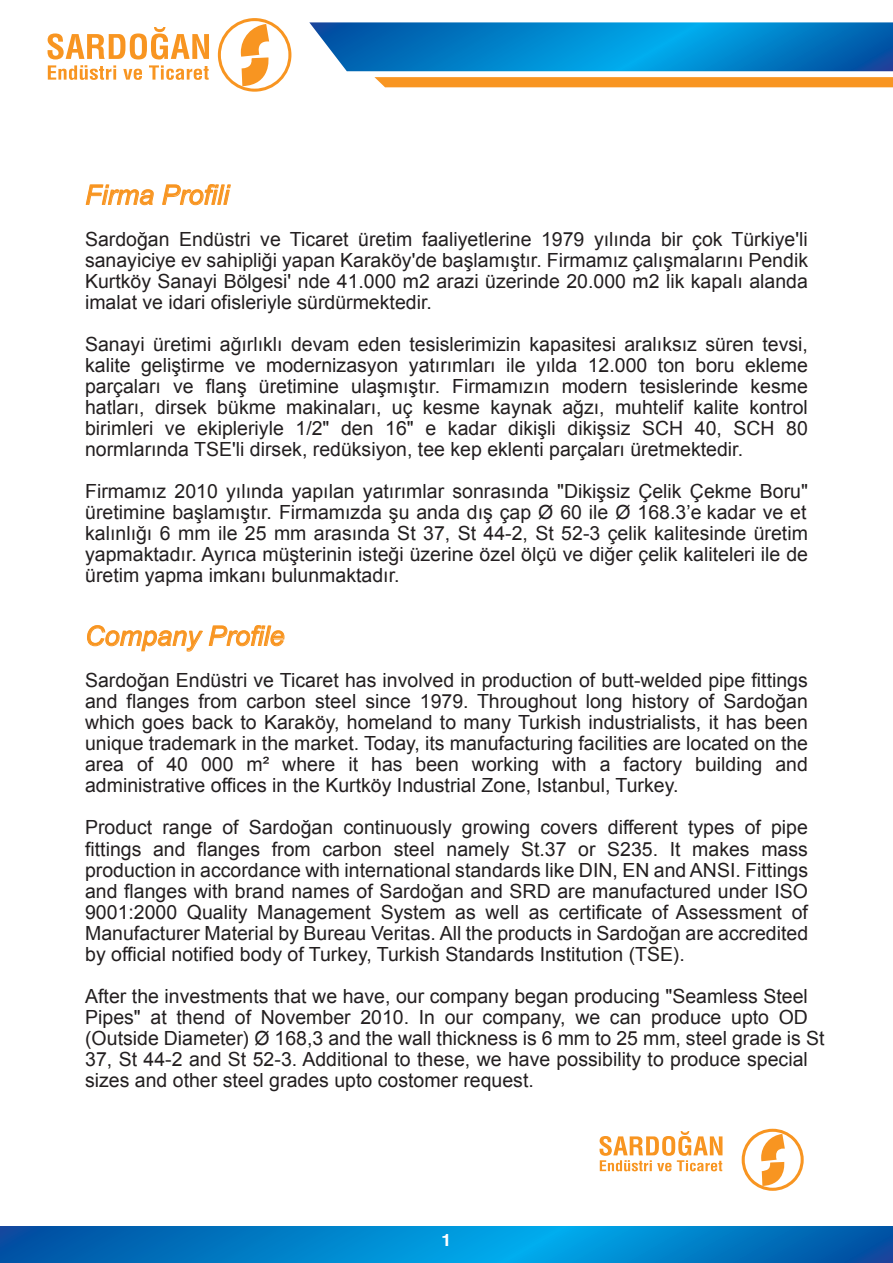
<style>
.page{position:relative;width:893px;height:1263px;background:#fff}
.page>*{position:absolute;margin:0;border:0;box-sizing:border-box;transform-origin:0 0}
.t1{font:italic 27px "Arial";color:#f89521}
.t2{font:19.5px/21px "Arial";color:#231f20;text-align:justify}
.t3{font:700 17.4px "Swiss 721 BT";color:#fff;scale:1.05 1}
</style>
<div class="page">
<svg style="left:86px;top:185px;width:68px;height:20px"></svg>
<svg style="left:162px;top:184px;width:69px;height:21px"></svg>
<svg style="left:87px;top:625px;width:116px;height:26px"></svg>
<svg style="left:209px;top:625px;width:75px;height:21px"></svg>
<svg style="left:600px;top:1131px;width:122px;height:40px"></svg>
<svg style="left:741px;top:1128px;width:63px;height:63px"></svg>
<svg style="left:218px;top:18px;width:73px;height:74px"></svg>
<svg style="left:48px;top:27px;width:161px;height:53px"></svg>
<svg style="left:374px;top:77px;width:519px;height:10px;background:#f89726"></svg>
<svg style="left:309px;top:22px;width:584px;height:49px;background:#0a84c9"></svg>
<svg style="left:0;top:1227px;width:893px;height:36px;background:#007cc5"></svg>
<h1 class="t1" style="left:85px;top:177px;width:145px">Firma Profili</h1>
<p class="t2" style="left:85px;top:229px;width:724px">Sardoğan Endüstri ve Ticaret üretim faaliyetlerine 1979 yılında bir çok Türkiye'li sanayiciye ev sahipliği yapan Karaköy'de başlamıştır. Firmamız çalışmalarını Pendik Kurtköy Sanayi Bölgesi' nde 41.000 m2 arazi üzerinde 20.000 m2 lik kapalı alanda imalat ve idari ofisleriyle sürdürmektedir.</p>
<p class="t2" style="left:85px;top:334px;width:724px">Sanayi üretimi ağırlıklı devam eden tesislerimizin kapasitesi aralıksız süren tevsi, kalite geliştirme ve modernizasyon yatırımları ile yılda 12.000 ton boru ekleme parçaları ve flanş üretimine ulaşmıştır. Firmamızın modern tesislerinde kesme hatları, dirsek bükme makinaları, uç kesme kaynak ağzı, muhtelif kalite kontrol birimleri ve ekipleriyle 1/2" den 16" e kadar dikişli dikişsiz SCH 40, SCH 80 normlarında TSE'li dirsek, redüksiyon, tee kep eklenti parçaları üretmektedir.</p>
<p class="t2" style="left:85px;top:481px;width:724px">Firmamız 2010 yılında yapılan yatırımlar sonrasında "Dikişsiz Çelik Çekme Boru" üretimine başlamıştır. Firmamızda şu anda dış çap Ø 60 ile Ø 168.3’e kadar ve et kalınlığı 6 mm ile 25 mm arasında St 37, St 44-2, St 52-3 çelik kalitesinde üretim yapmaktadır. Ayrıca müşterinin isteği üzerine özel ölçü ve diğer çelik kaliteleri ile de üretim yapma imkanı bulunmaktadır.</p>
<h1 class="t1" style="left:85px;top:618px;width:201px">Company Profile</h1>
<p class="t2" style="left:85px;top:670px;width:725px">Sardoğan Endüstri ve Ticaret has involved in production of butt-welded pipe fittings and flanges from carbon steel since 1979. Throughout long history of Sardoğan which goes back to Karaköy, homeland to many Turkish industrialists, it has been unique trademark in the market. Today, its manufacturing facilities are located on the area of 40 000 m² where it has been working with a factory building and administrative offices in the Kurtköy Industrial Zone, Istanbul, Turkey.</p>
<p class="t2" style="left:85px;top:817px;width:725px">Product range of Sardoğan continuously growing covers different types of pipe fittings and flanges from carbon steel namely St.37 or S235. It makes mass production in accordance with international standards like DIN, EN and ANSI. Fittings and flanges with brand names of Sardoğan and SRD are manufactured under ISO 9001:2000 Quality Management System as well as certificate of Assessment of Manufacturer Material by Bureau Veritas. All the products in Sardoğan are accredited by official notified body of Turkey, Turkish Standards Institution (TSE).</p>
<p class="t2" style="left:85px;top:985px;width:741px;text-align:left">After the investments that we have, our company began producing "Seamless Steel Pipes" at thend of November 2010. In our company, we can produce upto OD (Outside Diameter) Ø 168,3 and the wall thickness is 6 mm to 25 mm, steel grade is St 37, St 44-2 and St 52-3. Additional to these, we have possibility to produce special sizes and other steel grades upto costomer request.</p>
<p class="t3" style="left:441px;top:1229px;width:11px">1</p>
</div>
